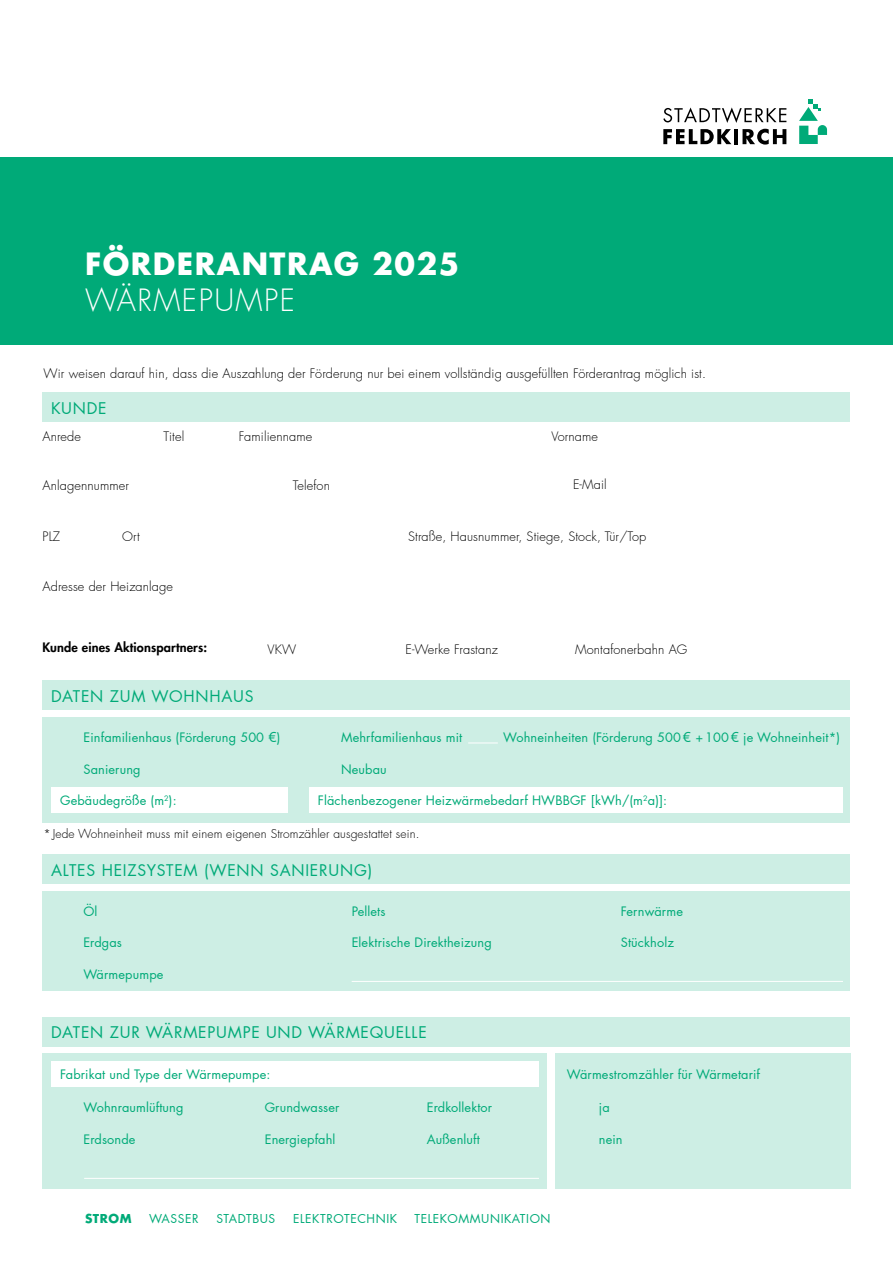
<style>
.page{position:relative;width:893px;height:1263px;background:#fff}
.page>*{position:absolute;margin:0;border:0;box-sizing:border-box;transform-origin:0 0}
.t1{font:700 30px "Futura LT Pro";letter-spacing:.05em;color:#fff}
.t2{font:300 30px "Futura LT Pro";letter-spacing:.05em;color:#fff}
.t3{font:15.75px "Futura LT Pro";letter-spacing:.05em;color:#00aa78}
.t4{font:12.75px "Futura LT Pro";letter-spacing:.01em;color:#00aa78}
.t5{font:300 12.75px "Futura LT Pro";letter-spacing:.01em;color:#000}
.t6{font:800 12.75px "Futura LT Pro";letter-spacing:.01em;color:#000}
.t7{font:300 12px "Futura LT Pro";letter-spacing:.01em;color:#000}
.t8{font:12px "Futura LT Pro";letter-spacing:.05em;color:#00aa78}
.t9{font:700 12px "Futura LT Pro";letter-spacing:.05em;color:#00aa78}
.s1{font-size:13.5px}
</style>
<div class="page">
<div style="left:0;top:157px;width:893px;height:187px;background:#00aa78"></div>
<svg style="left:799px;top:99px;width:28px;height:45px"></svg>
<svg style="left:663px;top:107px;width:123px;height:16px"></svg>
<svg style="left:663px;top:129px;width:68px;height:15px"></svg>
<hr style="left:734px;top:129px;width:4px;height:15px;background:#000">
<svg style="left:742px;top:129px;width:44px;height:15px"></svg>
<div style="left:43px;top:392px;width:807px;height:30px;background:#cdeee4"></div>
<div style="left:43px;top:680px;width:807px;height:30px;background:#cdeee4"></div>
<div style="left:43px;top:717px;width:807px;height:106px;background:#cdeee4"></div>
<div style="left:43px;top:854px;width:807px;height:30px;background:#cdeee4"></div>
<div style="left:43px;top:891px;width:807px;height:100px;background:#cdeee4"></div>
<div style="left:43px;top:1017px;width:807px;height:30px;background:#cdeee4"></div>
<div style="left:43px;top:1053px;width:504px;height:135px;background:#cdeee4"></div>
<div style="left:555px;top:1053px;width:296px;height:135px;background:#cdeee4"></div>
<div style="left:51px;top:1061px;width:488px;height:26px;background:#fff"></div>
<div style="left:51px;top:787px;width:236px;height:26px;background:#fff"></div>
<div style="left:309px;top:787px;width:534px;height:26px;background:#fff"></div>
<hr style="left:352px;top:981px;width:491px;height:1px;background:#fff">
<hr style="left:468px;top:743px;width:30px;height:1px;background:#fff">
<hr style="left:84px;top:1178px;width:455px;height:1px;background:#fff">
<h1 class="t1" style="left:85px;top:241px;width:376px">FÖRDERANTRAG 2025</h1>
<h1 class="t2" style="left:85px;top:281px;width:211px">WÄRMEPUMPE</h1>
<p class="t5" style="left:44px;top:365px;width:664px">Wir weisen darauf hin, dass die Auszahlung der Förderung nur bei einem vollständig ausgefüllten Förderantrag möglich ist.</p>
<p class="t3" style="left:51px;top:397px;width:57px">KUNDE</p>
<p class="t5" style="left:43px;top:428px;width:40px">Anrede</p>
<p class="t5" style="left:163px;top:428px;width:22px">Titel</p>
<p class="t5" style="left:239px;top:428px;width:75px">Familienname</p>
<p class="t5" style="left:551px;top:428px;width:48px">Vorname</p>
<p class="t5" style="left:43px;top:477px;width:88px">Anlagennummer</p>
<p class="t5" style="left:293px;top:477px;width:39px">Telefon</p>
<p class="t5" style="left:573px;top:476px;width:35px">E-Mail</p>
<p class="t5" style="left:43px;top:527px;width:19px">PLZ</p>
<p class="t5" style="left:122px;top:527px;width:19px">Ort</p>
<p class="t5" style="left:408px;top:527px;width:240px">Straße, Hausnummer, Stiege, Stock, Tür/Top</p>
<p class="t5" style="left:43px;top:578px;width:132px">Adresse der Heizanlage</p>
<p class="t6" style="left:43px;top:638px;width:166px">Kunde eines Aktionspartners:</p>
<p class="t5" style="left:268px;top:641px;width:30px">VKW</p>
<p class="t5" style="left:405px;top:641px;width:94px">E-Werke Frastanz</p>
<p class="t5" style="left:575px;top:641px;width:114px">Montafonerbahn AG</p>
<p class="t3" style="left:51px;top:685px;width:204px">DATEN ZUM WOHNHAUS</p>
<p class="t4" style="left:83px;top:729px;width:198px">Einfamilienhaus (Förderung 500 <span class="s1">€</span>)</p>
<p class="t4" style="left:83px;top:760px;width:59px">Sanierung</p>
<p class="t4" style="left:341px;top:729px;width:123px">Mehrfamilienhaus mit</p>
<p class="t4" style="left:503px;top:729px;width:338px">Wohneinheiten (Förderung 500<span class="s1">€</span> +100<span class="s1">€</span> je Wohneinheit*)</p>
<p class="t4" style="left:341px;top:760px;width:47px">Neubau</p>
<p class="t4" style="left:60px;top:792px;width:118px">Gebäudegröße (m<sup>2</sup>):</p>
<p class="t4" style="left:318px;top:792px;width:351px">Flächenbezogener Heizwärmebedarf HWBBGF [kWh/(m<sup>2</sup>a)]:</p>
<p class="t7" style="left:44px;top:826px;width:377px">*Jede Wohneinheit muss mit einem eigenen Stromzähler ausgestattet sein.</p>
<p class="t3" style="left:51px;top:859px;width:323px">ALTES HEIZSYSTEM (WENN SANIERUNG)</p>
<p class="t4" style="left:83px;top:902px;width:16px">Öl</p>
<p class="t4" style="left:83px;top:934px;width:40px">Erdgas</p>
<p class="t4" style="left:83px;top:965px;width:82px">Wärmepumpe</p>
<p class="t4" style="left:352px;top:902px;width:35px">Pellets</p>
<p class="t4" style="left:352px;top:934px;width:142px">Elektrische Direktheizung</p>
<p class="t3" style="left:51px;top:1021px;width:377px">DATEN ZUR WÄRMEPUMPE UND WÄRMEQUELLE</p>
<p class="t4" style="left:60px;top:1066px;width:212px">Fabrikat und Type der Wärmepumpe:</p>
<p class="t4" style="left:83px;top:1099px;width:101px">Wohnraumlüftung</p>
<p class="t4" style="left:83px;top:1130px;width:54px">Erdsonde</p>
<p class="t4" style="left:265px;top:1099px;width:76px">Grundwasser</p>
<p class="t4" style="left:265px;top:1130px;width:72px">Energiepfahl</p>
<p class="t4" style="left:427px;top:1099px;width:67px">Erdkollektor</p>
<p class="t4" style="left:427px;top:1130px;width:55px">Außenluft</p>
<p class="t4" style="left:621px;top:902px;width:64px">Fernwärme</p>
<p class="t4" style="left:621px;top:934px;width:55px">Stückholz</p>
<p class="t4" style="left:567px;top:1066px;width:195px">Wärmestromzähler für Wärmetarif</p>
<p class="t4" style="left:599px;top:1099px;width:12px">ja</p>
<p class="t4" style="left:599px;top:1130px;width:25px">nein</p>
<p class="t9" style="left:85px;top:1210px;width:48px">STROM</p>
<p class="t8" style="left:149px;top:1211px;width:51px">WASSER</p>
<p class="t8" style="left:216px;top:1211px;width:60px">STADTBUS</p>
<p class="t8" style="left:293px;top:1211px;width:106px">ELEKTROTECHNIK</p>
<p class="t8" style="left:415px;top:1211px;width:138px">TELEKOMMUNIKATION</p>
</div>
